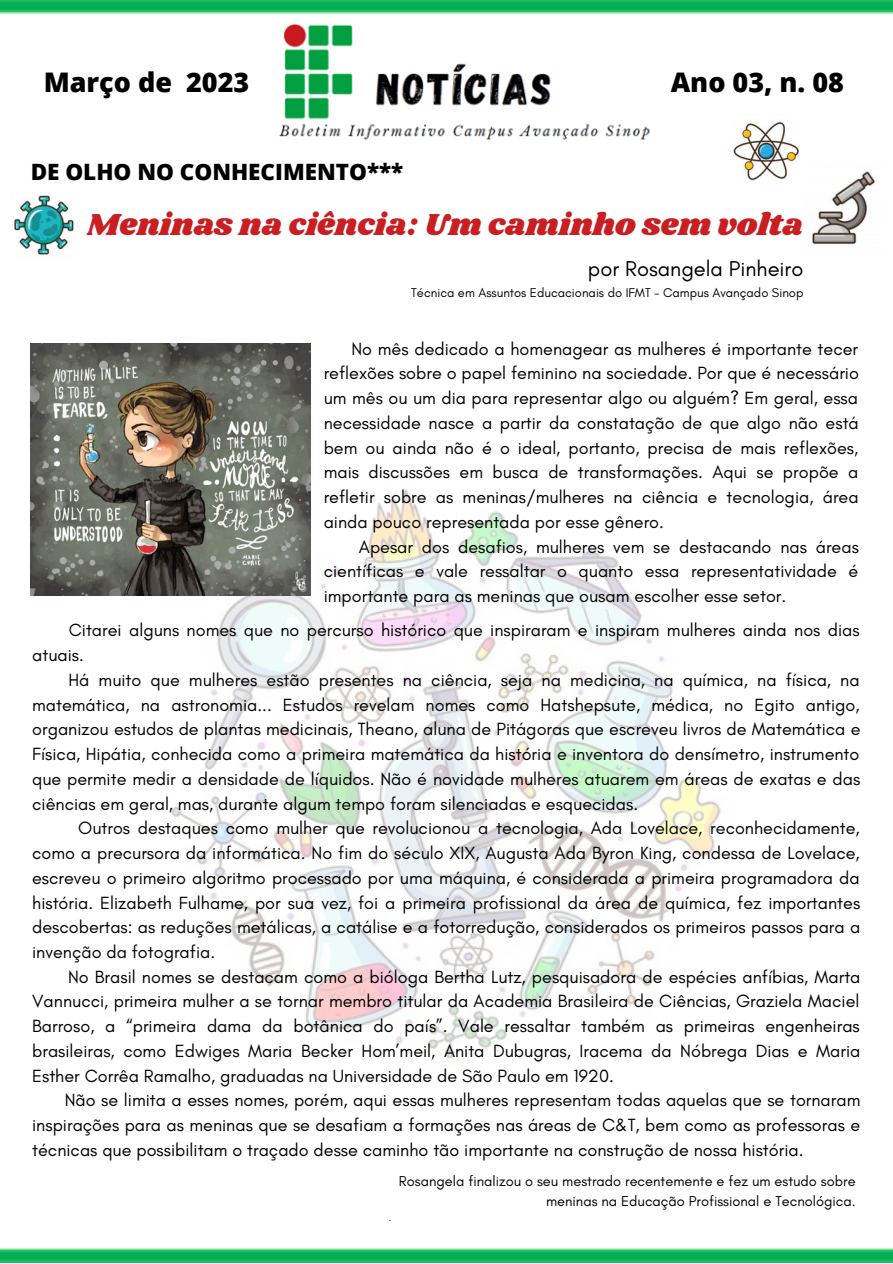
<style>
.page{position:relative;width:893px;height:1264px;background:#fff}
.page>*{position:absolute;margin:0;border:0;box-sizing:border-box;transform-origin:0 0}
.t1{font:31.5px "Shrikhand";color:#c91f22}
.t2{font:800 27px "Open Sans";color:#000}
.t3{font:800 22.5px "Open Sans";color:#000}
.t4{font:21.75px "Glacial Indifference";color:#000}
.t5{font:18px/24.8px "Glacial Indifference";color:#000;text-align:justify}
.t6{font:14.55px/20px "Glacial Indifference";color:#000;text-align:right}
.t7{font:12.9px "Glacial Indifference";color:#000}
.t8{font:9.3px "Glacial Indifference";color:#000}
</style>
<div class="page">
<img style="left:0;top:0;width:892px;height:1262px">
<img style="left:250px;top:18px;width:421px;height:129px">
<img style="left:115px;top:443px;width:660px;height:660px">
<img style="left:31px;top:343px;width:280px;height:252px">
<img style="left:803px;top:162px;width:79px;height:93px">
<img style="left:731px;top:115px;width:72px;height:70px">
<img style="left:11px;top:192px;width:67px;height:70px">
<h2 class="t2" style="left:44px;top:63px;width:207px">Março de 2023</h2>
<h2 class="t2" style="left:670px;top:63px;width:175px">Ano 03, n. 08</h2>
<p class="t3" style="left:31px;top:156px;width:374px">DE OLHO NO CONHECIMENTO***</p>
<h1 class="t1" style="left:87px;top:202px;width:717px">Meninas na ciência: Um caminho sem volta</h1>
<p class="t4" style="left:588px;top:255px;width:217px">por Rosangela Pinheiro</p>
<p class="t7" style="left:411px;top:285px;width:393px">Técnica em Assuntos Educacionais do IFMT - Campus Avançado Sinop</p>
<p class="t5" style="left:324px;top:336px;width:536px;text-indent:28px">No mês dedicado a homenagear as mulheres é importante tecer reflexões sobre o papel feminino na sociedade. Por que é necessário um mês ou um dia para representar algo ou alguém? Em geral, essa necessidade nasce a partir da constatação de que algo não está bem ou ainda não é o ideal, portanto, precisa de mais reflexões, mais discussões em busca de transformações. Aqui se propõe a refletir sobre as meninas/mulheres na ciência e tecnologia, área ainda pouco representada por esse gênero.</p>
<p class="t5" style="left:324px;top:534px;width:536px;text-indent:35px">Apesar dos desafios, mulheres vem se destacando nas áreas científicas e vale ressaltar o quanto essa representatividade é importante para as meninas que ousam escolher esse setor.</p>
<p class="t5" style="left:32px;top:617px;width:829px;text-indent:37px">Citarei alguns nomes que no percurso histórico que inspiraram e inspiram mulheres ainda nos dias atuais.</p>
<p class="t5" style="left:32px;top:667px;width:829px;text-indent:36px">Há muito que mulheres estão presentes na ciência, seja na medicina, na química, na física, na matemática, na astronomia... Estudos revelam nomes como Hatshepsute, médica, no Egito antigo, organizou estudos de plantas medicinais, Theano, aluna de Pitágoras que escreveu livros de Matemática e Física, Hipátia, conhecida como a primeira matemática da história e inventora do densímetro, instrumento que permite medir a densidade de líquidos. Não é novidade mulheres atuarem em áreas de exatas e das ciências em geral, mas, durante algum tempo foram silenciadas e esquecidas.</p>
<p class="t5" style="left:32px;top:815px;width:829px;text-indent:46px">Outros destaques como mulher que revolucionou a tecnologia, Ada Lovelace, reconhecidamente, como a precursora da informática. No fim do século XIX, Augusta Ada Byron King, condessa de Lovelace, escreveu o primeiro algoritmo processado por uma máquina, é considerada a primeira programadora da história. Elizabeth Fulhame, por sua vez, foi a primeira profissional da área de química, fez importantes descobertas: as reduções metálicas, a catálise e a fotorredução, considerados os primeiros passos para a invenção da fotografia.</p>
<p class="t5" style="left:32px;top:964px;width:829px;text-indent:36px">No Brasil nomes se destacam como a bióloga Bertha Lutz, pesquisadora de espécies anfíbias, Marta Vannucci, primeira mulher a se tornar membro titular da Academia Brasileira de Ciências, Graziela Maciel Barroso, a “primeira dama da botânica do país”. Vale ressaltar também as primeiras engenheiras brasileiras, como Edwiges Maria Becker Hom’meil, Anita Dubugras, Iracema da Nóbrega Dias e Maria Esther Corrêa Ramalho, graduadas na Universidade de São Paulo em 1920.</p>
<p class="t5" style="left:32px;top:1087px;width:829px;text-indent:32px">Não se limita a esses nomes, porém, aqui essas mulheres representam todas aquelas que se tornaram inspirações para as meninas que se desafiam a formações nas áreas de C&amp;T, bem como as professoras e técnicas que possibilitam o traçado desse caminho tão importante na construção de nossa história.</p>
<p class="t8" style="left:389px;top:1211px;width:4px">.</p>
<p class="t6" style="left:399px;top:1171px;width:458px">Rosangela finalizou o seu mestrado recentemente e fez um estudo sobre meninas na Educação Profissional e Tecnológica.</p>
</div>
